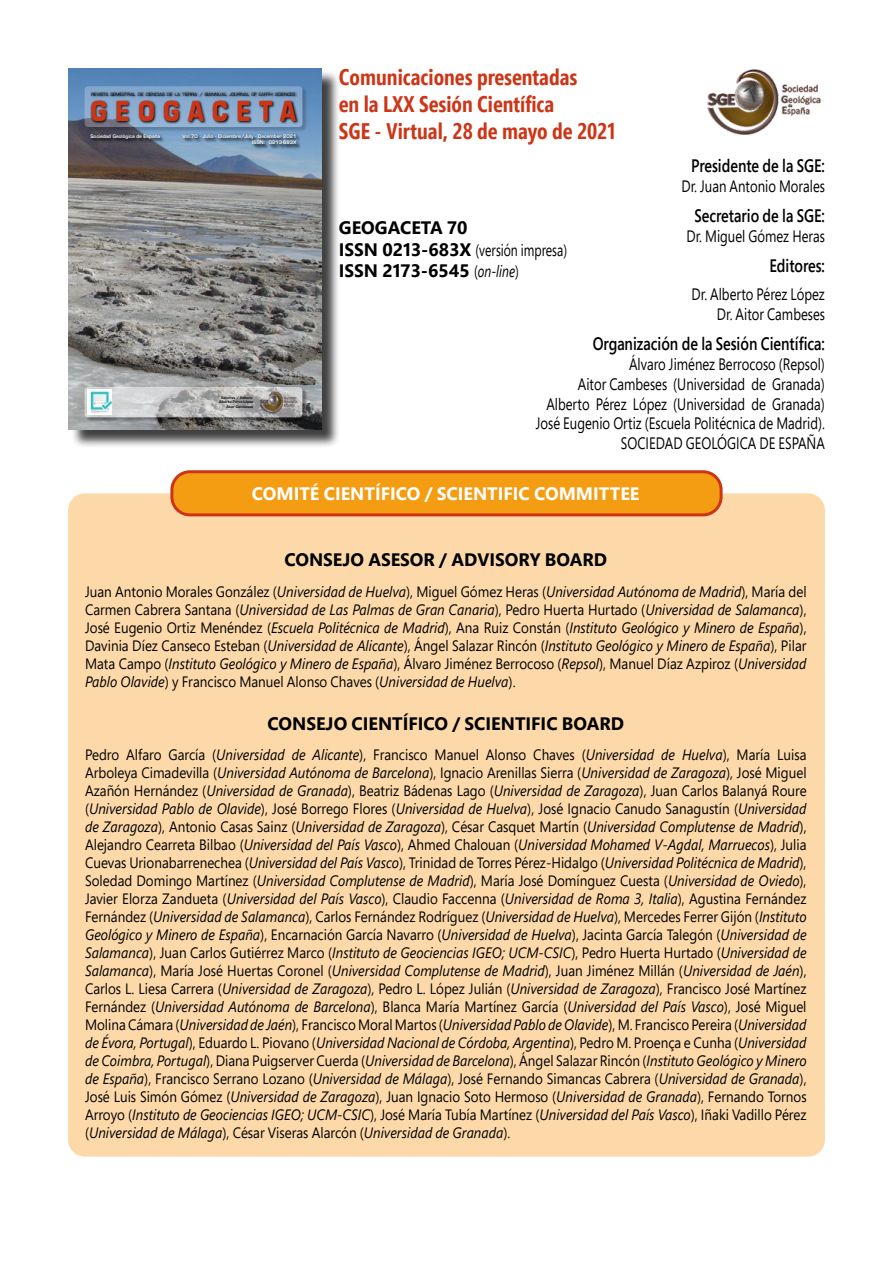
<style>
.page{position:relative;width:893px;height:1263px;background:#fff}
.page>*{position:absolute;margin:0;border:0;box-sizing:border-box;transform-origin:0 0}
.t1{font:700 26.85px "Eurostile LT Std";letter-spacing:.395em;color:#cd3517;scale:.8 1}
.t2{font:700 22.5px/27px "Segoe Pro Cond";color:#cd3517}
.t3{font:700 18px "Segoe Pro";color:#000}
.t4{font:600 18px "Segoe Pro";color:#000;scale:.8 1}
.t5{font:700 18px "Segoe Pro";color:#fff}
.t6{font:16.5px/19.8px "Segoe Pro";color:#000;text-align:right;scale:.8 1}
.t7{font:16.5px "Segoe Pro";color:#000;scale:.75 1}
.t8{font:15px/18px "Segoe Pro";color:#000;text-align:justify;scale:.9 1}
.t9{font:italic 15px/18px "Segoe Pro";color:#000;text-align:justify;scale:.9 1}
.t10{font:600 4.65px/6.4px "Eurostile LT Std";color:#fff;text-align:right}
.t11{font:4.35px "Eurostile LT Std";color:#000}
.t12{font:600 3.45px/4.1px "Eurostile LT Std";color:#000;text-align:right}
.s1{font-weight:700;font-size:18px}
.s2{font-weight:400;font-size:16.5px}
.s3{font-weight:400;font-style:italic;font-size:16.5px}
.s4{font-style:normal}
.s5{font-style:italic}
</style>
<div class="page">
<div style="left:70px;top:70px;width:270px;height:379px;background:#000;opacity:.75"></div>
<img style="left:68px;top:68px;width:253px;height:361px">
<div style="left:85px;top:87px;width:223px;height:46px;background:#000;opacity:.75"></div>
<svg style="left:85px;top:86px;width:217px;height:41px;background:#83a4c7"></svg>
<svg style="left:90px;top:91px;width:209px;height:34px;background:#637c95"></svg>
<div style="left:91px;top:135px;width:211px;height:15px;background:#000;opacity:.75"></div>
<div style="left:89px;top:133px;width:210px;height:14px;background:#000;opacity:.74"></div>
<div style="left:85px;top:387px;width:223px;height:36px;background:#000;opacity:.75"></div>
<svg style="left:85px;top:387px;width:217px;height:30px;background:#c3c3c3"></svg>
<img style="left:259px;top:389px;width:41px;height:29px">
<img style="left:88px;top:390px;width:24px;height:25px">
<div style="left:68px;top:493px;width:757px;height:664px;background:#fdd9aa;border-radius:17px"></div>
<div style="left:172px;top:472px;width:549px;height:43px;background:#f59d12;border-radius:18px"></div>
<div style="left:170px;top:470px;width:553px;height:46px;border:3px solid #cd3417;border-radius:18px"></div>
<img style="left:707px;top:69px;width:114px;height:66px">
<p class="t11" style="left:91px;top:91px;width:206px">REVISTA SEMESTRAL DE CIENCIAS DE LA TIERRA / BIANNUAL JOURNAL OF EARTH SCIENCES</p>
<p class="t1" style="left:91px;top:95px;width:258px">GEOGACETA</p>
<p class="t10" style="left:90px;top:133px;width:71px">Sociedad Geológica de España</p>
<p class="t10" style="left:183px;top:133px;width:115px">Vol.70 · Julio - Diciembre/July - December 2021<br>ISSN: 0213-683X</p>
<p class="t12" style="left:219px;top:396px;width:35px">Editores / Editors:<br>Alberto Pérez López<br>Aitor Cambeses</p>
<p class="t2" style="left:339px;top:64px;width:278px">Comunicaciones presentadas<br>en la LXX Sesión Científica<br>SGE - Virtual, 28 de mayo de 2021</p>
<p class="t4" style="left:691px;top:153px;width:169px">Presidente de la SGE:</p>
<p class="t6" style="left:681px;top:176px;width:181px">Dr. Juan Antonio Morales</p>
<p class="t4" style="left:694px;top:203px;width:165px">Secretario de la SGE:</p>
<p class="t6" style="left:686px;top:226px;width:175px">Dr. Miguel Gómez Heras</p>
<p class="t4" style="left:769px;top:253px;width:71px">Editores:</p>
<p class="t6" style="left:692px;top:284px;width:168px">Dr. Alberto Pérez López<br>Dr. Aitor Cambeses</p>
<p class="t4" style="left:593px;top:331px;width:292px">Organización de la Sesión Científica:</p>
<p class="t6" style="left:536px;top:354px;width:363px">Álvaro Jiménez Berrocoso (Repsol)<br>Aitor Cambeses (Universidad de Granada)<br>Alberto Pérez López (Universidad de Granada)<br>José Eugenio Ortiz (Escuela Politécnica de Madrid).<br>SOCIEDAD GEOLÓGICA DE ESPAÑA</p>
<p class="t3" style="left:339px;top:215px;width:130px">GEOGACETA 70</p>
<p class="t7" style="left:339px;top:238px;width:306px"><span class="s1">ISSN 0213-683X</span> (versión impresa)</p>
<p class="t3" style="left:339px;top:258px;width:181px">ISSN 2173-6545 <span class="s2">(</span><span class="s3">on-line</span><span class="s2">)</span></p>
<p class="t5" style="left:252px;top:481px;width:389px">COMITÉ CIENTÍFICO / SCIENTIFIC COMMITTEE</p>
<p class="t3" style="left:284px;top:547px;width:324px">CONSEJO ASESOR / ADVISORY BOARD</p>
<p class="t9" style="left:85px;top:582px;width:803px"><span class="s4">Juan Antonio Morales González (</span>Universidad de Huelva<span class="s4">), Miguel Gómez Heras (</span>Universidad Autónoma de Madrid<span class="s4">), María del Carmen Cabrera Santana (</span>Universidad de Las Palmas de Gran Canaria<span class="s4">), Pedro Huerta Hurtado (</span>Universidad de Salamanca<span class="s4">), José Eugenio Ortiz Menéndez (</span>Escuela Politécnica de Madrid<span class="s4">), Ana Ruiz Constán (</span>Instituto Geológico y Minero de España<span class="s4">), Davinia Díez Canseco Esteban (</span>Universidad de Alicante<span class="s4">), Ángel Salazar Rincón (</span>Instituto Geológico y Minero de España<span class="s4">), Pilar Mata Campo (</span>Instituto Geológico y Minero de España<span class="s4">), Álvaro Jiménez Berrocoso (</span>Repsol<span class="s4">), Manuel Díaz Azpiroz (</span>Universidad Pablo Olavide<span class="s4">) y Francisco Manuel Alonso Chaves (</span>Universidad de Huelva<span class="s4">).</span></p>
<p class="t3" style="left:268px;top:710px;width:358px">CONSEJO CIENTÍFICO / SCIENTIFIC BOARD</p>
<p class="t8" style="left:85px;top:745px;width:803px">Pedro Alfaro García (<span class="s5">Universidad de Alicante</span>), Francisco Manuel Alonso Chaves (<span class="s5">Universidad de Huelva</span>), María Luisa Arboleya Cimadevilla (<span class="s5">Universidad Autónoma de Barcelona</span>), Ignacio Arenillas Sierra (<span class="s5">Universidad de Zaragoza</span>), José Miguel Azañón Hernández (<span class="s5">Universidad de Granada</span>), Beatriz Bádenas Lago (<span class="s5">Universidad de Zaragoza</span>), Juan Carlos Balanyá Roure (<span class="s5">Universidad Pablo de Olavide</span>), José Borrego Flores (<span class="s5">Universidad de Huelva</span>), José Ignacio Canudo Sanagustín (<span class="s5">Universidad de Zaragoza</span>), Antonio Casas Sainz (<span class="s5">Universidad de Zaragoza</span>), César Casquet Martín (<span class="s5">Universidad Complutense de Madrid</span>), Alejandro Cearreta Bilbao (<span class="s5">Universidad del País Vasco</span>), Ahmed Chalouan (<span class="s5">Universidad Mohamed V-Agdal, Marruecos</span>), Julia Cuevas Urionabarrenechea (<span class="s5">Universidad del País Vasco</span>), Trinidad de Torres Pérez-Hidalgo (<span class="s5">Universidad Politécnica de Madrid</span>), Soledad Domingo Martínez (<span class="s5">Universidad Complutense de Madrid</span>), María José Domínguez Cuesta (<span class="s5">Universidad de Oviedo</span>), Javier Elorza Zandueta (<span class="s5">Universidad del País Vasco</span>), Claudio Faccenna (<span class="s5">Universidad de Roma 3, Italia</span>), Agustina Fernández Fernández (<span class="s5">Universidad de Salamanca</span>), Carlos Fernández Rodríguez (<span class="s5">Universidad de Huelva</span>), Mercedes Ferrer Gijón (<span class="s5">Instituto Geológico y Minero de España</span>), Encarnación García Navarro (<span class="s5">Universidad de Huelva</span>), Jacinta García Talegón (<span class="s5">Universidad de Salamanca</span>), Juan Carlos Gutiérrez Marco (<span class="s5">Instituto de Geociencias IGEO; UCM-CSIC</span>), Pedro Huerta Hurtado (<span class="s5">Universidad de Salamanca</span>), María José Huertas Coronel (<span class="s5">Universidad Complutense de Madrid</span>), Juan Jiménez Millán (<span class="s5">Universidad de Jaén</span>), Carlos L. Liesa Carrera (<span class="s5">Universidad de Zaragoza</span>), Pedro L. López Julián (<span class="s5">Universidad de Zaragoza</span>), Francisco José Martínez Fernández (<span class="s5">Universidad Autónoma de Barcelona</span>), Blanca María Martínez García (<span class="s5">Universidad del País Vasco</span>), José Miguel Molina Cámara (<span class="s5">Universidad de Jaén</span>), Francisco Moral Martos (<span class="s5">Universidad Pablo de Olavide</span>), M. Francisco Pereira (<span class="s5">Universidad de Évora, Portugal</span>), Eduardo L. Piovano (<span class="s5">Universidad Nacional de Córdoba, Argentina</span>), Pedro M. Proença e Cunha (<span class="s5">Universidad de Coimbra, Portugal</span>), Diana Puigserver Cuerda (<span class="s5">Universidad de Barcelona</span>), Ángel Salazar Rincón (<span class="s5">Instituto Geológico y Minero de España</span>), Francisco Serrano Lozano (<span class="s5">Universidad de Málaga</span>), José Fernando Simancas Cabrera (<span class="s5">Universidad de Granada</span>), José Luis Simón Gómez (<span class="s5">Universidad de Zaragoza</span>), Juan Ignacio Soto Hermoso (<span class="s5">Universidad de Granada</span>), Fernando Tornos Arroyo (<span class="s5">Instituto de Geociencias IGEO; UCM-CSIC</span>), José María Tubía Martínez (<span class="s5">Universidad del País Vasco</span>), Iñaki Vadillo Pérez (<span class="s5">Universidad de Málaga</span>), César Viseras Alarcón (<span class="s5">Universidad de Granada</span>).</p>
</div>
